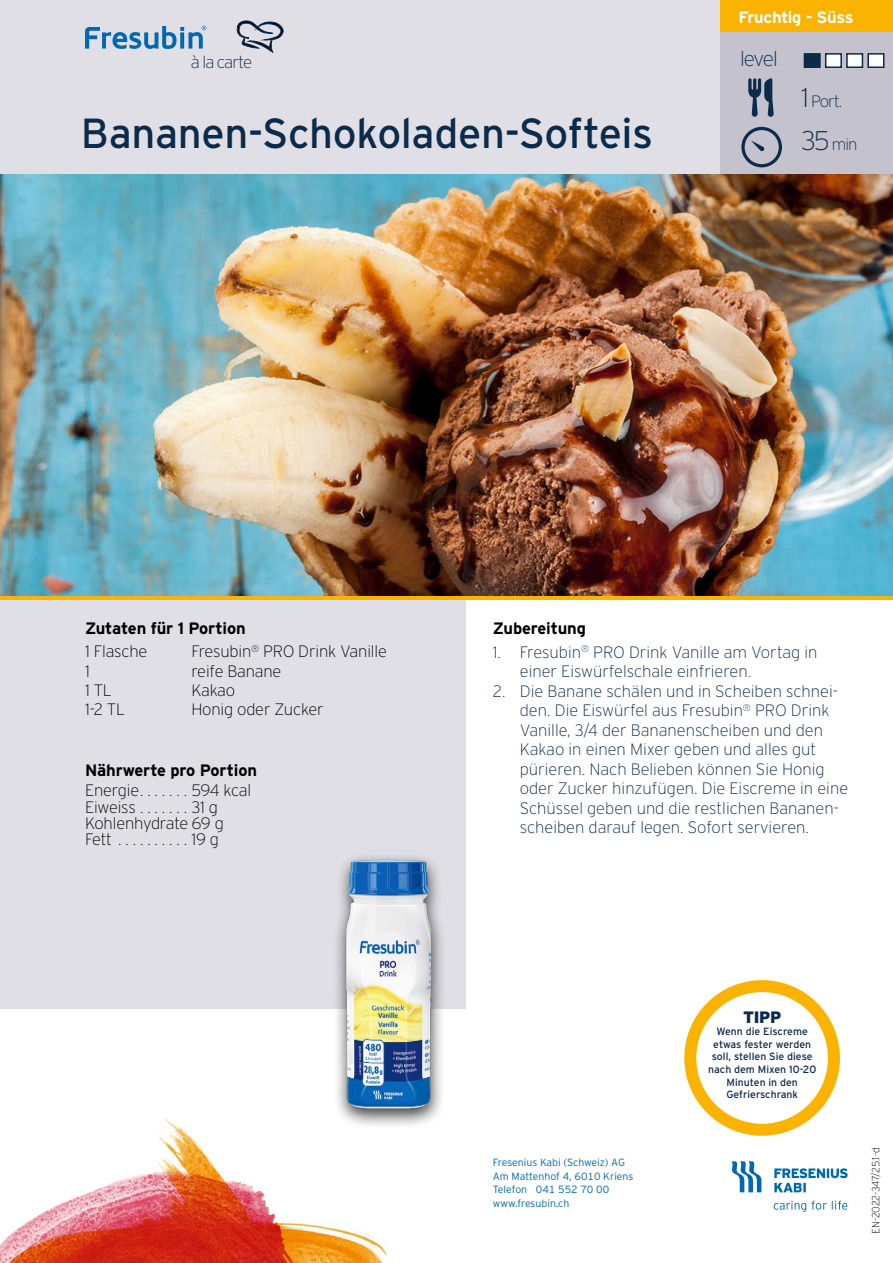
<style>
.page{position:relative;width:893px;height:1263px;background:#fff}
.page>*{position:absolute;margin:0;border:0;box-sizing:border-box;transform-origin:0 0}
.t1{font:42px "Interstate";letter-spacing:-.01em;color:#0c2a49}
.t2{font:200 21px "Interstate";letter-spacing:-.06em;color:#0c2a49}
.t3{font:200 16.95px "Interstate";letter-spacing:-.05em;color:#0c2a49}
.t4{font:200 16.5px/19.5px "Interstate";color:#0c2a49}
.t5{font:200 16.5px/16.2px "Interstate";letter-spacing:-.01em;color:#000}
.t6{font:700 16.5px "Interstate";letter-spacing:-.01em;color:#000}
.t7{font:700 16.5px "Interstate OT";letter-spacing:-.02em;color:#fff}
.t8{font:900 16.5px "Interstate OT";color:#0c2a49}
.t9{font:10.5px/12.6px "Interstate";color:#0c2a49;text-align:center}
.t10{font:300 10.5px/13.5px "Interstate OT";color:#0068b2}
.t11{font:200 10.5px "Interstate";letter-spacing:-.02em;color:#000}
.s1{font-size:27px}
</style>
<div class="page">
<div style="left:0;top:434px;width:465px;height:574px;background:#e0dfe5"></div>
<div style="left:0;top:0;width:893px;height:183px;background:#e0dfe5"></div>
<div style="left:721px;top:0;width:172px;height:183px;background:#c3c2cd"></div>
<svg style="left:741px;top:127px;width:41px;height:40px"></svg>
<svg style="left:748px;top:78px;width:26px;height:39px"></svg>
<div style="left:721px;top:0;width:172px;height:32px;background:#fab300"></div>
<svg style="left:236px;top:20px;width:48px;height:34px"></svg>
<svg style="left:85px;top:26px;width:121px;height:23px"></svg>
<svg style="left:731px;top:1161px;width:30px;height:31px"></svg>
<svg style="left:774px;top:1168px;width:74px;height:24px"></svg>
<svg style="left:774px;top:1201px;width:73px;height:11px"></svg>
<div style="left:0;top:548px;width:893px;height:51px;background:linear-gradient(to right,#fab300,#fab300)"></div>
<img style="left:0;top:1118px;width:387px;height:145px">
<div style="left:804px;top:53px;width:17px;height:15px;background:#0c2a49;border:2px solid #0c2a49"></div>
<div style="left:684px;top:980px;width:156px;height:156px;border:12px solid #fab300;border-radius:50%"></div>
<div style="left:825px;top:53px;width:17px;height:15px;background:#fff;border:2px solid #0c2a49"></div>
<div style="left:846px;top:53px;width:17px;height:15px;background:#fff;border:2px solid #0c2a49"></div>
<div style="left:867px;top:53px;width:17px;height:15px;background:#fff;border:2px solid #0c2a49"></div>
<div style="left:332px;top:852px;width:115px;height:278px;background:#000;opacity:.75"></div>
<img style="left:327px;top:852px;width:123px;height:269px">
<img style="left:0;top:175px;width:893px;height:420px">
<p class="t7" style="left:739px;top:7px;width:117px">Fruchtig - Süss</p>
<p class="t3" style="left:191px;top:53px;width:63px">à la carte</p>
<p class="t2" style="left:740px;top:48px;width:39px">level</p>
<h1 class="t1" style="left:81px;top:110px;width:574px">Bananen-Schokoladen-Softeis</h1>
<p class="t4" style="left:801px;top:91px;width:43px"><span class="s1">1</span> Port.</p>
<p class="t4" style="left:801px;top:135px;width:58px"><span class="s1">35</span> min</p>
<p class="t6" style="left:85px;top:619px;width:162px">Zutaten für 1 Portion</p>
<p class="t5" style="left:85px;top:643px;width:64px">1 Flasche</p>
<p class="t5" style="left:191px;top:643px;width:197px">Fresubin<sup>®</sup> PRO Drink Vanille</p>
<p class="t5" style="left:85px;top:663px;width:6px">1</p>
<p class="t5" style="left:191px;top:663px;width:92px">reife Banane</p>
<p class="t5" style="left:85px;top:682px;width:28px">1 TL</p>
<p class="t5" style="left:191px;top:682px;width:45px">Kakao</p>
<p class="t5" style="left:85px;top:701px;width:42px">1-2 TL</p>
<p class="t5" style="left:191px;top:701px;width:134px">Honig oder Zucker</p>
<p class="t6" style="left:85px;top:761px;width:173px">Nährwerte pro Portion</p>
<p class="t5" style="left:85px;top:782px;width:60px">Energie .......</p>
<p class="t5" style="left:191px;top:782px;width:61px">594 kcal</p>
<p class="t5" style="left:85px;top:799px;width:55px">Eiweiss ........</p>
<p class="t5" style="left:85px;top:799px;width:140px;text-indent:106px">31 g<br>Kohlenhydrate 69 g<br>Fett ...........</p>
<p class="t5" style="left:191px;top:831px;width:29px">19 g</p>
<p class="t6" style="left:493px;top:619px;width:95px">Zubereitung</p>
<p class="t4" style="left:520px;top:642px;width:299px;text-indent:-27px">1. Fresubin<sup>®</sup> PRO Drink Vanille am Vortag in einer Eiswürfelschale einfrieren.</p>
<p class="t4" style="left:520px;top:681px;width:330px;text-indent:-27px">2. Die Banane schälen und in Scheiben schnei&shy;den. Die Eiswürfel aus Fresubin<sup>®</sup> PRO Drink Vanille, 3/4 der Bananenscheiben und den Kakao in einen Mixer geben und alles gut pürieren. Nach Belieben können Sie Honig oder Zucker hinzufügen. Die Eiscreme in eine Schüssel geben und die restlichen Bananen&shy;scheiben darauf legen. Sofort servieren.</p>
<p class="t10" style="left:493px;top:1156px;width:142px">Fresenius Kabi (Schweiz) AG<br>Am Mattenhof 4, 6010 Kriens<br>Telefon 041 552 70 00 www.fresubin.ch</p>
<p class="t8" style="left:743px;top:1006px;width:40px">TIPP</p>
<p class="t9" style="left:708px;top:1025px;width:110px">Wenn die Eiscreme etwas fester werden soll, stellen Sie diese nach dem Mixen 10-20<br>Minuten in den<br>Gefrierschrank</p>
<p class="t11" style="left:870px;top:1234px;width:88px;rotate:-90deg">EN-2022-347/25.1-d</p>
</div>
